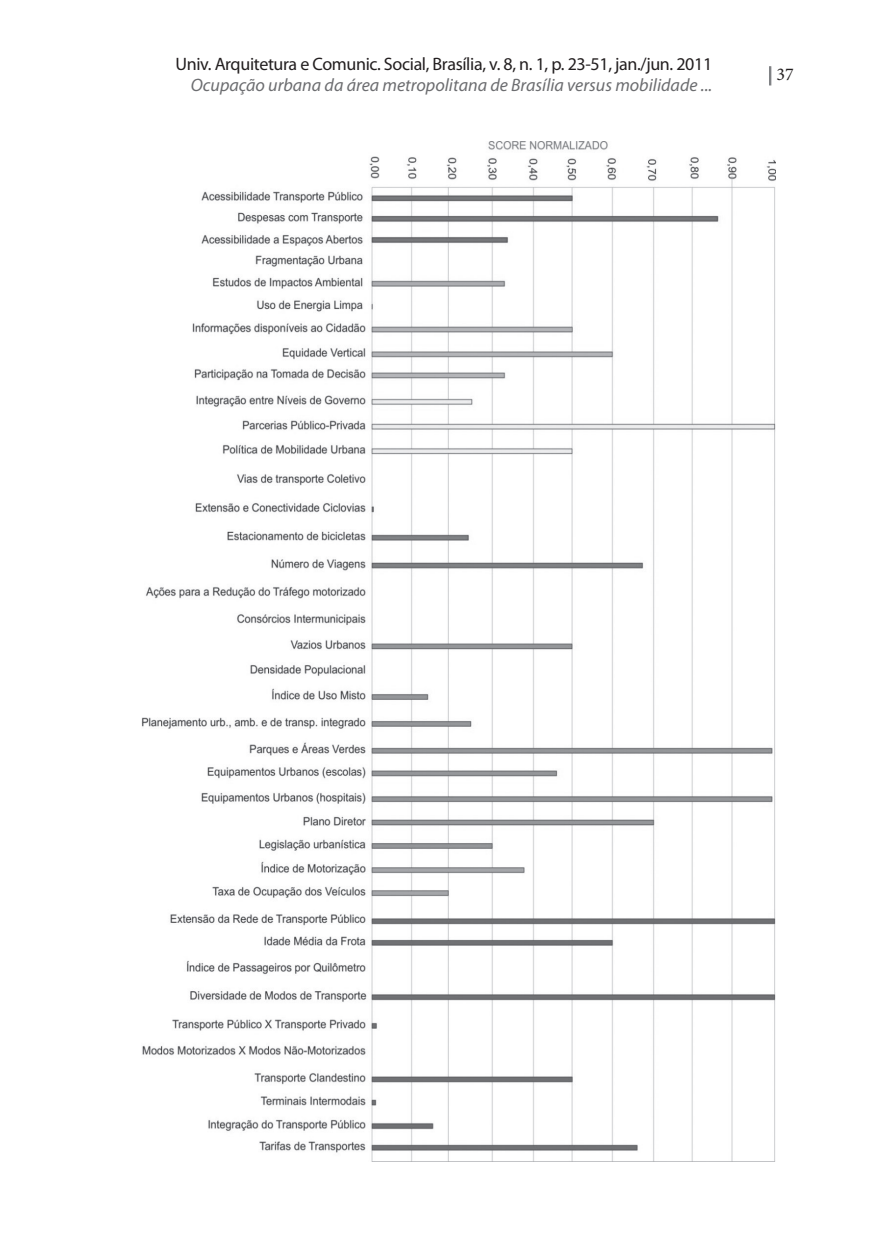
<style>
.page{position:relative;width:879px;height:1248px;background:#fff}
.page>*{position:absolute;margin:0;border:0;box-sizing:border-box;transform-origin:0 0}
.t1{font:18px "Myriad Pro";letter-spacing:-.02em;color:#231f20}
.t2{font:italic 18px "Myriad Pro";color:#6c6d70}
.t3{font:18px "Minion Pro";color:#231f20}
.s1{color:#808285}
</style>
<div class="page">
<svg style="left:769px;top:66px;width:2px;height:19px"></svg>
<img style="left:142px;top:142px;width:633px;height:1019px">
<p class="t1" style="left:175px;top:53px;width:538px">Univ. Arquitetura e Comunic. Social, Brasília, v. 8, n. 1, p. 23-51, jan./jun. 2011</p>
<p class="t2" style="left:191px;top:74px;width:523px">Ocupação urbana da área metropolitana de Brasília versus mobilidade ...</p>
<p class="t3" style="left:768px;top:63px;width:28px"><span class="s1">|</span> 37</p>
</div>
